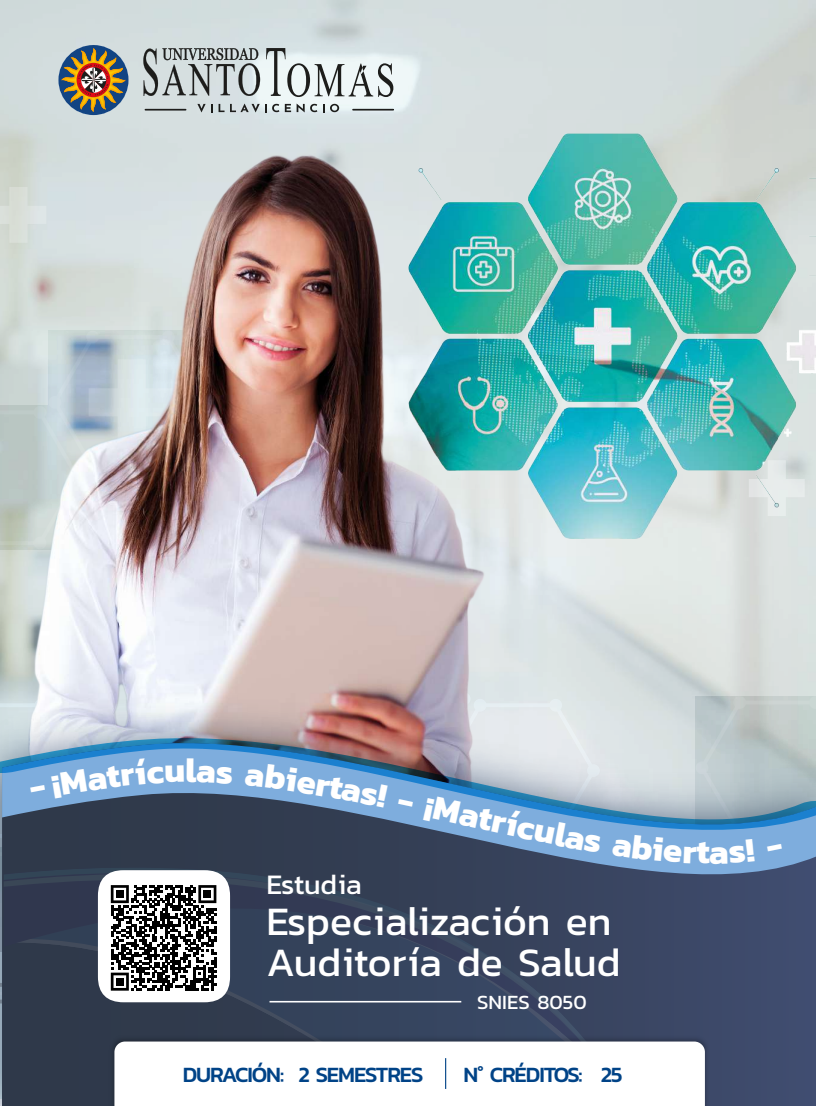
<style>
.page{position:relative;width:816px;height:1106px;background:#fff}
.page>*{position:absolute;margin:0;border:0;box-sizing:border-box;transform-origin:0 0}
.t1{font:41px/41px "Kanit";color:#fff}
.t2{font:700 34.88px "Kanit";color:#fff}
.t3{font:28.75px "Kanit";color:#fff}
.t4{font:500 22.12px "Kanit";letter-spacing:-.05em;color:#004387}
.t5{font:20.5px "Kanit";color:#fff}
</style>
<div class="page">
<div style="left:0;top:0;width:815px;height:59px;background:#d2dddd"></div>
<img style="left:353px;top:47px;width:462px;height:283px">
<img style="left:0;top:59px;width:511px;height:271px">
<svg style="left:58px;top:45px;width:71px;height:70px;background:#8b8173"></svg>
<svg style="left:266px;top:48px;width:127px;height:49px"></svg>
<svg style="left:143px;top:48px;width:117px;height:48px;background:#a3abab"></svg>
<div style="left:352px;top:109px;width:41px;height:1px;border:1px solid #1d1d1b"></div>
<div style="left:145px;top:109px;width:41px;height:1px;border:1px solid #1d1d1b"></div>
<svg style="left:197px;top:104px;width:8px;height:8px"></svg>
<svg style="left:218px;top:104px;width:6px;height:8px"></svg>
<svg style="left:230px;top:104px;width:49px;height:8px"></svg>
<svg style="left:285px;top:104px;width:19px;height:8px"></svg>
<svg style="left:310px;top:104px;width:7px;height:8px"></svg>
<svg style="left:330px;top:104px;width:9px;height:8px"></svg>
<img style="left:0;top:330px;width:815px;height:768px">
<p class="t2" style="left:485px;top:790px;width:58px;rotate:12deg">tríc</p>
<p class="t3" style="left:266px;top:863px;width:97px">Estudia</p>
<p class="t1" style="left:266px;top:899px;width:356px">Especialización en<br>Auditoría de Salud</p>
<p class="t5" style="left:477px;top:987px;width:111px">SNIES 8050</p>
<p class="t4" style="left:183px;top:1057px;width:242px">DURACIÓN: 2 SEMESTRES</p>
<p class="t4" style="left:463px;top:1057px;width:161px">N° CRÉDITOS: 25</p>
</div>
